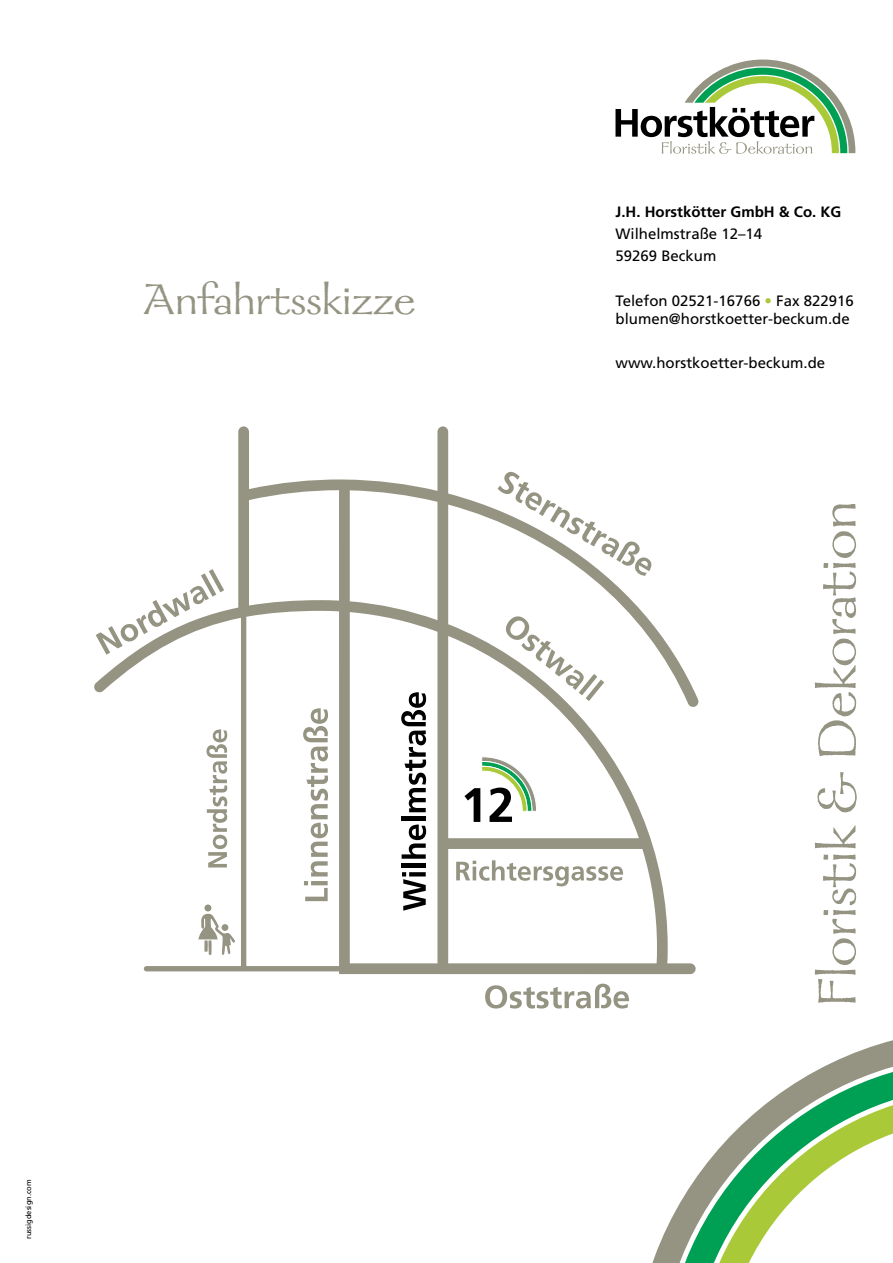
<style>
.page{position:relative;width:893px;height:1263px;background:#fff}
.page>*{position:absolute;margin:0;border:0;box-sizing:border-box;transform-origin:0 0}
.t1{font:60px "Galahad Std";color:#959482}
.t2{font:48px "Galahad Std";color:#959482}
.t3{font:15px/22.2px "Frutiger LT Std";color:#000}
.t4{font:700 15px "Frutiger LT Std";color:#000}
.t5{font:7.5px "Frutiger LT Std";color:#000}
.s1{color:#a9c938}
</style>
<div class="page">
<svg style="left:485px;top:984px;width:144px;height:24px"></svg>
<svg style="left:94px;top:426px;width:605px;height:548px"></svg>
<svg style="left:615px;top:60px;width:240px;height:94px"></svg>
<svg style="left:652px;top:1040px;width:241px;height:223px"></svg>
<svg style="left:663px;top:1059px;width:230px;height:204px"></svg>
<svg style="left:695px;top:1091px;width:198px;height:172px"></svg>
<h2 class="t2" style="left:143px;top:269px;width:274px">Anfahrtsskizze</h2>
<p class="t5" style="left:24px;top:1239px;width:61px;rotate:-90deg">russigdesign.com</p>
<p class="t4" style="left:615px;top:203px;width:227px">J.H. Horstkötter GmbH &amp; Co. KG</p>
<p class="t3" style="left:615px;top:223px;width:148px">Wilhelmstraße 12–14<br>59269 Beckum</p>
<p class="t3" style="left:615px;top:292px;width:240px;line-height:18px">Telefon 02521-16766 <span class="s1">•</span> Fax 822916 blumen@horstkoetter-beckum.de</p>
<p class="t3" style="left:615px;top:352px;width:211px">www.horstkoetter-beckum.de</p>
<h1 class="t1" style="left:800px;top:1007px;width:508px;rotate:-90deg">Floristik &amp; Dekoration</h1>
</div>
